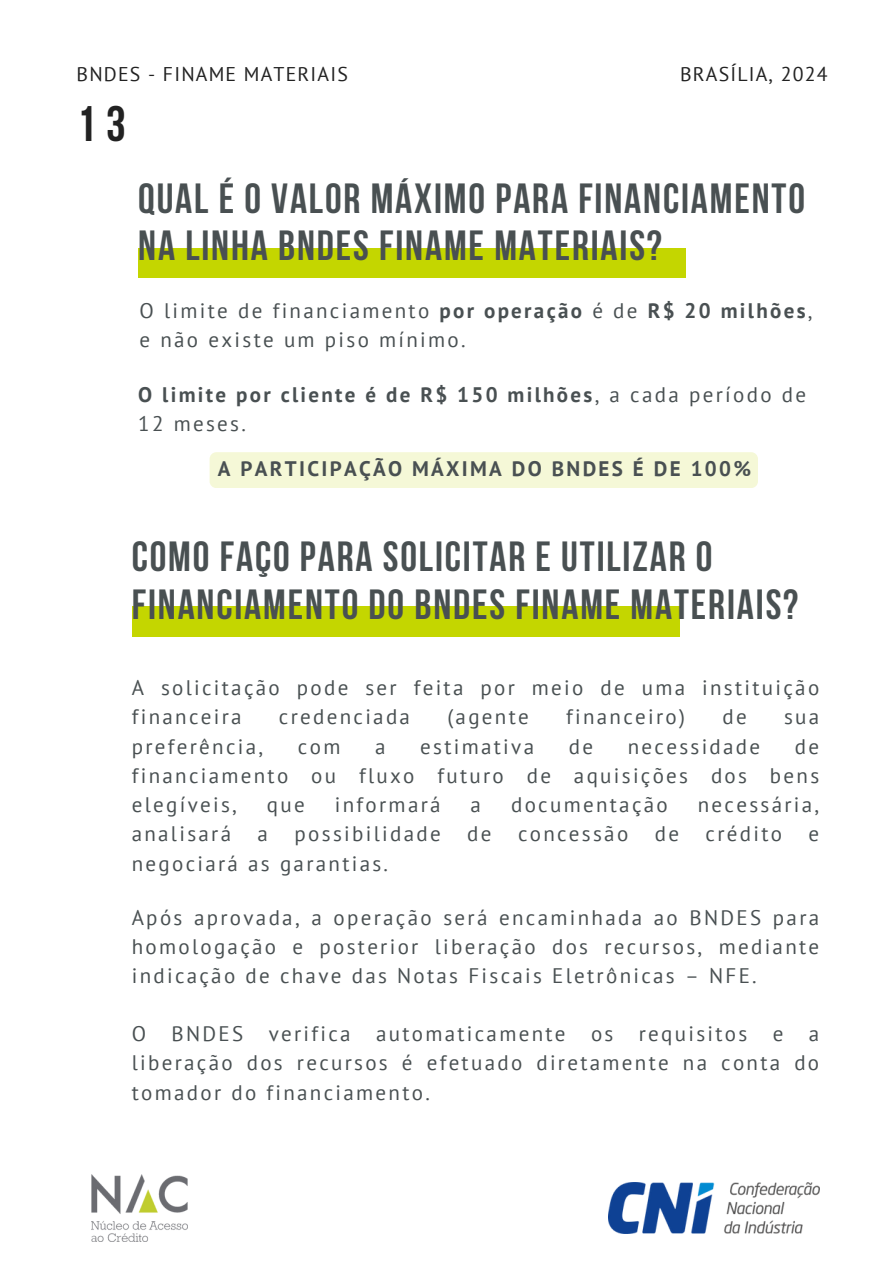
<style>
.page{position:relative;width:894px;height:1264px;background:#fff}
.page>*{position:absolute;margin:0;border:0;box-sizing:border-box;transform-origin:0 0}
.t1{font:700 49.65px "Bebas Neue";color:#222}
.t2{font:700 42px/47.2px "Bebas Neue";letter-spacing:.045em;color:#495052}
.t3{font:21px/29.2px "PT Sans";letter-spacing:.11em;color:#495052;text-align:justify}
.t4{font:700 21px/29.2px "PT Sans";letter-spacing:.11em;color:#495052}
.t5{font:19.8px "PT Sans";letter-spacing:.06em;color:#222}
.s1{font-weight:700}
.s2{font-weight:400}
</style>
<div class="page">
<div style="left:138px;top:248px;width:547px;height:30px;background:#c4d600"></div>
<img style="left:91px;top:1174px;width:96px;height:67px">
<div style="left:132px;top:607px;width:547px;height:29px;background:#c4d600"></div>
<div style="left:209px;top:452px;width:548px;height:36px;background:#f5f8d7;border-radius:7px"></div>
<img style="left:608px;top:1182px;width:211px;height:51px">
<h3 class="t5" style="left:77px;top:61px;width:273px">BNDES - FINAME MATERIAIS</h3>
<p class="t1" style="left:76px;top:103px;width:51px">13</p>
<p class="t5" style="left:680px;top:61px;width:149px">BRASÍLIA, 2024</p>
<h3 class="t2" style="left:138px;top:179px;width:668px">QUAL É O VALOR MÁXIMO PARA FINANCIAMENTO<br>NA LINHA BNDES FINAME MATERIAIS?</h3>
<p class="t3" style="left:139px;top:295px;width:674px">O limite de financiamento <span class="s1">por operação</span> é de <span class="s1">R$ 20 milhões</span>, e não existe um piso mínimo.</p>
<h1 class="t4" style="left:138px;top:379px;width:669px">O limite por cliente é de R$ 150 milhões<span class="s2">, a cada período de<br>12 meses.</span></h1>
<p class="t4" style="left:218px;top:453px;width:534px">A PARTICIPAÇÃO MÁXIMA DO BNDES É DE 100%</p>
<p class="t2" style="left:132px;top:537px;width:668px">COMO FAÇO PARA SOLICITAR E UTILIZAR O<br>FINANCIAMENTO DO BNDES FINAME MATERIAIS?</p>
<p class="t3" style="left:132px;top:672px;width:688px">A solicitação pode ser feita por meio de uma instituição financeira</p>
<p class="t3" style="left:279px;top:701px;width:133px">credenciada</p>
<p class="t3" style="left:447px;top:701px;width:83px">(agente</p>
<p class="t3" style="left:566px;top:701px;width:120px">financeiro)</p>
<p class="t3" style="left:722px;top:701px;width:26px">de</p>
<p class="t3" style="left:783px;top:701px;width:37px">sua</p>
<p class="t3" style="left:132px;top:731px;width:133px">preferência,</p>
<p class="t3" style="left:298px;top:731px;width:44px">com</p>
<p class="t3" style="left:375px;top:731px;width:12px">a</p>
<p class="t3" style="left:420px;top:731px;width:115px">estimativa</p>
<p class="t3" style="left:568px;top:731px;width:26px">de</p>
<p class="t3" style="left:627px;top:731px;width:134px">necessidade</p>
<p class="t3" style="left:132px;top:731px;width:688px;text-indent:663px">de financiamento ou fluxo futuro de aquisições dos bens elegíveis,</p>
<p class="t3" style="left:267px;top:789px;width:39px">que</p>
<p class="t3" style="left:335px;top:789px;width:107px">informará</p>
<p class="t3" style="left:470px;top:789px;width:12px">a</p>
<p class="t3" style="left:511px;top:789px;width:158px">documentação</p>
<p class="t3" style="left:697px;top:789px;width:123px">necessária,</p>
<p class="t3" style="left:132px;top:818px;width:101px">analisará</p>
<p class="t3" style="left:257px;top:818px;width:12px">a</p>
<p class="t3" style="left:294px;top:818px;width:147px">possibilidade</p>
<p class="t3" style="left:467px;top:818px;width:26px">de</p>
<p class="t3" style="left:518px;top:818px;width:112px">concessão</p>
<p class="t3" style="left:654px;top:818px;width:26px">de</p>
<p class="t3" style="left:705px;top:818px;width:78px">crédito</p>
<p class="t3" style="left:808px;top:818px;width:12px">e</p>
<p class="t3" style="left:132px;top:848px;width:258px">negociará as garantias.</p>
<h2 class="t3" style="left:132px;top:902px;width:688px">Após aprovada, a operação será encaminhada ao BNDES para homologação e posterior liberação dos recursos, mediante indicação de chave das Notas Fiscais Eletrônicas – NFE.</h2>
<h1 class="t3" style="left:132px;top:1018px;width:688px">O BNDES verifica automaticamente os requisitos e a liberação dos recursos é efetuado diretamente na conta do tomador do financiamento.</h1>
</div>
